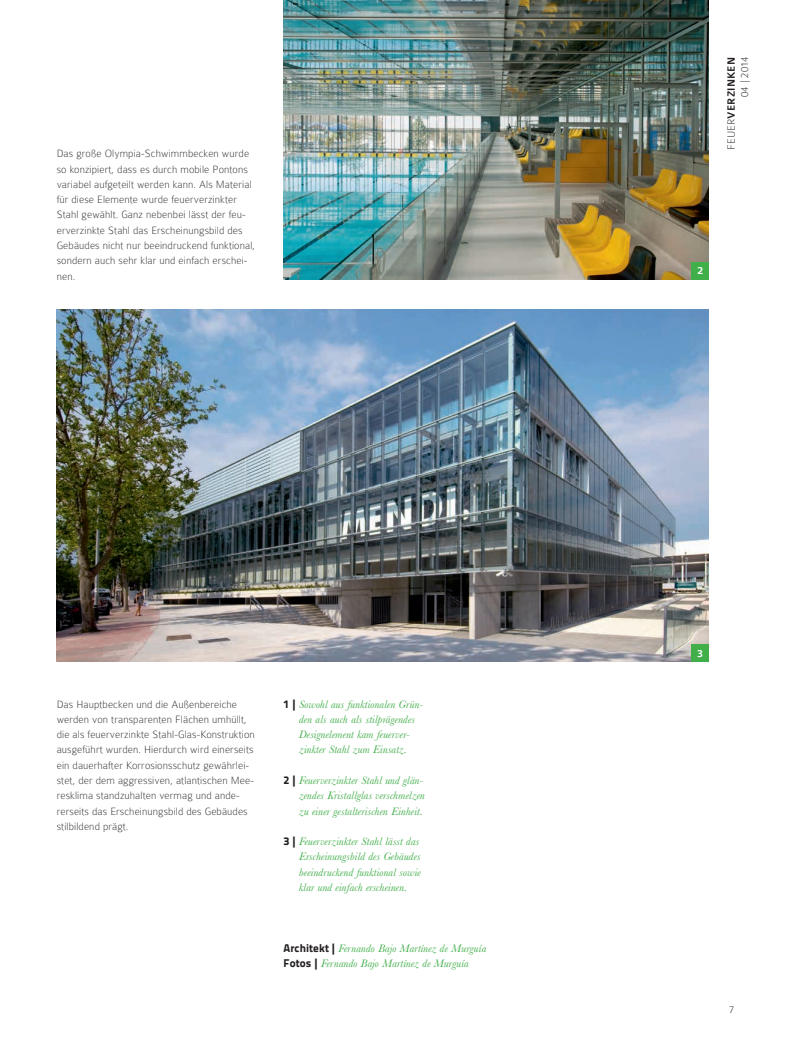
<style>
.page{position:relative;width:794px;height:1053px;background:#fff}
.page>*{position:absolute;margin:0;border:0;box-sizing:border-box;transform-origin:0 0}
.t1{font:100 11.25px/15.2px "Colaborate";letter-spacing:.01em;color:#231f20}
.t2{font:italic 11.25px/15.2px "Baskerville";letter-spacing:.01em;color:#40ae49}
.t3{font:500 11.25px "Colaborate";color:#fff}
.s1{font-family:"Titillium Text 22 L";font-weight:800;font-style:normal;color:#231f20}
.s2{font-weight:500}
</style>
<div class="page">
<img style="left:283px;top:0;width:426px;height:279px">
<img style="left:57px;top:309px;width:652px;height:352px">
<div style="left:691px;top:262px;width:18px;height:17px;background:#40ae49"></div>
<div style="left:691px;top:644px;width:18px;height:17px;background:#40ae49"></div>
<p class="t1" style="left:57px;top:146px;width:200px">Das große Olympia-Schwimmbecken wurde so konzipiert, dass es durch mobile Pontons variabel aufgeteilt werden kann. Als Material für diese Elemente wurde feuerverzinkter Stahl gewählt. Ganz nebenbei lässt der feu&shy;erverzinkte Stahl das Erscheinungsbild des Gebäudes nicht nur beeindruckend funktional, sondern auch sehr klar und einfach erschei&shy;nen.</p>
<p class="t1" style="left:57px;top:696px;width:200px">Das Hauptbecken und die Außenbereiche werden von transparenten Flächen umhüllt, die als feuerverzinkte Stahl-Glas-Konstruktion ausgeführt wurden. Hierdurch wird einerseits ein dauerhafter Korrosionsschutz gewährlei&shy;stet, der dem aggressiven, atlantischen Mee&shy;resklima standzuhalten vermag und ande&shy;rerseits das Erscheinungsbild des Gebäudes stilbildend prägt.</p>
<p class="t2" style="left:299px;top:696px;width:126px;text-indent:-15px"><span class="s1">1 |</span> Sowohl aus funktionalen Grün&shy;den als auch als stilprägendes<br>Designelement kam feuerver&shy;zinkter Stahl zum Einsatz.</p>
<p class="t2" style="left:299px;top:772px;width:127px;text-indent:-15px"><span class="s1">2 |</span> Feuerverzinkter Stahl und glän&shy;zendes Kristallglas verschmelzen zu einer gestalterischen Einheit.</p>
<p class="t2" style="left:299px;top:833px;width:123px;text-indent:-15px"><span class="s1">3 |</span> Feuerverzinkter Stahl lässt das<br>Erscheinungsbild des Gebäudes beeindruckend funktional sowie klar und einfach erscheinen.</p>
<p class="t2" style="left:283px;top:940px;width:204px"><span class="s1">Architekt |</span> Fernando Bajo Martínez de Murguía<br><span class="s1">Fotos |</span> Fernando Bajo Martínez de Murguía</p>
<p class="t1" style="left:724px;top:150px;width:95px;line-height:13.5px;text-align:right;rotate:-90deg">FEUER<span class="s2">VERZINKEN<br></span>04 | 2014</p>
<p class="t3" style="left:697px;top:265px;width:8px">2</p>
<p class="t3" style="left:697px;top:647px;width:8px">3</p>
<p class="t1" style="left:729px;top:1001px;width:7px">7</p>
</div>
